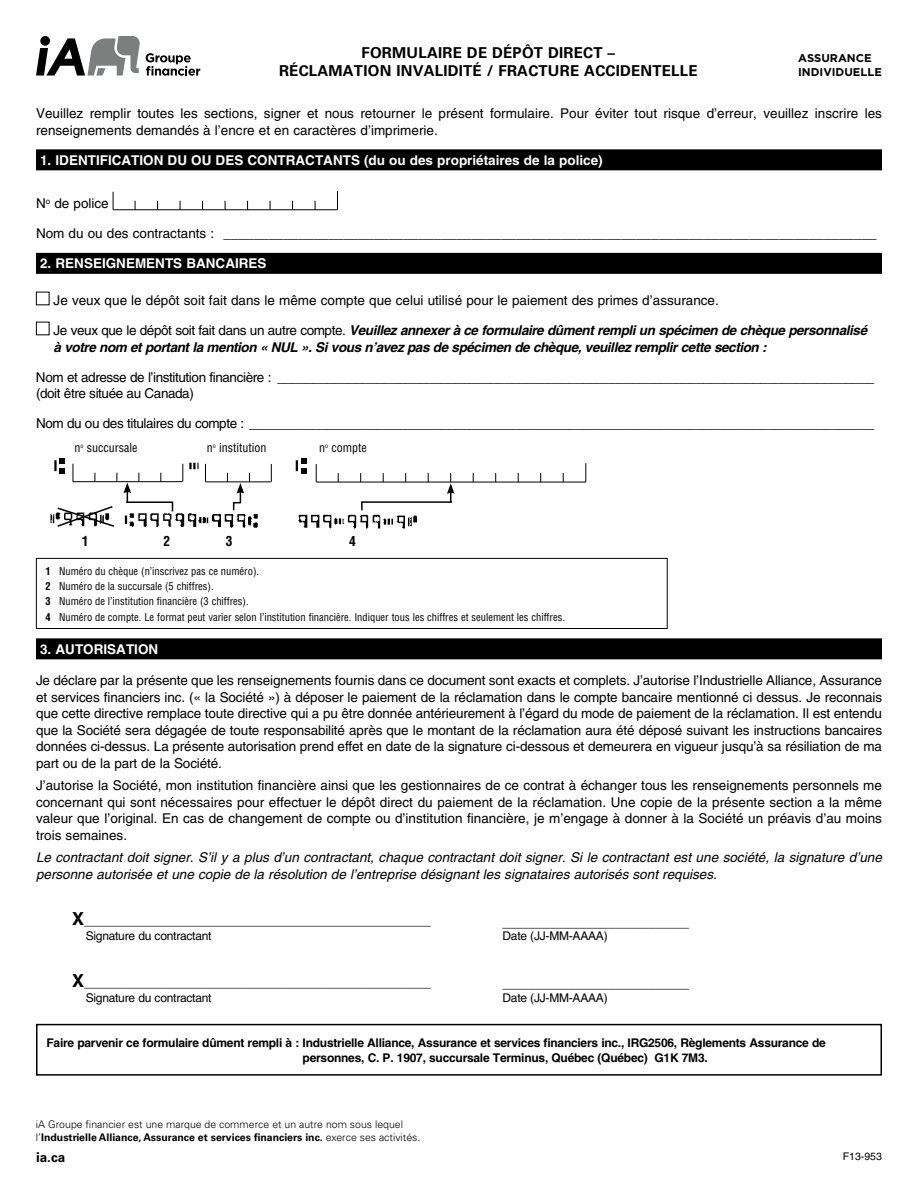
<style>
.page{position:relative;width:918px;height:1188px;background:#fff}
.page>*{position:absolute;margin:0;border:0;box-sizing:border-box;transform-origin:0 0}
.t1{font:700 15px/18px "Univers";letter-spacing:.015em;color:#000;text-align:center}
.t2{font:13.5px/16.5px "Helvetica";color:#000;text-align:justify}
.t3{font:13.5px/16.5px "Helvetica";letter-spacing:-.03em;color:#000}
.t4{font:italic 13.5px/16.5px "Helvetica";color:#000}
.t5{font:italic 700 13.5px/16.5px "Helvetica";letter-spacing:-.03em;color:#000}
.t6{font:700 13.5px "Helvetica";color:#fff}
.t7{font:700 13.5px "Univers";color:#000}
.t8{font:700 condensed 13.5px "Helvetica";color:#000}
.t9{font:12px "Helvetica";letter-spacing:-.02em;color:#000}
.t10{font:700 12px/15px "Helvetica";letter-spacing:-.02em;color:#000}
.t11{font:condensed 12px "Helvetica";color:#000}
.t12{font:700 11.25px/13.5px "Gotham";color:#000}
.t13{font:condensed 10.5px/15px "Helvetica";color:#000}
.t14{font:300 10.5px/12.8px "Univers";color:#000}
.t15{font:10.5px "Helvetica";color:#000}
.s1{font-weight:400;font-style:normal}
.s2{font-weight:700}
.s3{font-weight:700;font-size:18px}
</style>
<div class="page">
<div style="left:36px;top:149px;width:846px;height:21px;background:#000"></div>
<div style="left:36px;top:253px;width:846px;height:21px;background:#000"></div>
<div style="left:36px;top:638px;width:846px;height:21px;background:#000"></div>
<svg style="left:113px;top:192px;width:1px;height:18px"></svg>
<svg style="left:337px;top:191px;width:1px;height:19px"></svg>
<hr style="left:113px;top:210px;width:224px;height:1px;background:#000">
<div style="left:36px;top:292px;width:14px;height:13px;border:1px solid #000"></div>
<div style="left:36px;top:322px;width:14px;height:13px;border:1px solid #000"></div>
<div style="left:36px;top:1024px;width:846px;height:52px;border:2px solid #000"></div>
<svg style="left:36px;top:36px;width:104px;height:40px"></svg>
<svg style="left:146px;top:53px;width:54px;height:23px"></svg>
<img style="left:50px;top:513px;width:367px;height:16px">
<svg style="left:54px;top:458px;width:11px;height:16px"></svg>
<svg style="left:296px;top:458px;width:10px;height:16px"></svg>
<svg style="left:56px;top:506px;width:60px;height:22px"></svg>
<svg style="left:73px;top:464px;width:1px;height:17px"></svg>
<svg style="left:124px;top:473px;width:50px;height:39px"></svg>
<svg style="left:183px;top:463px;width:16px;height:19px"></svg>
<hr style="left:73px;top:481px;width:109px;height:1px;background:#000">
<svg style="left:316px;top:464px;width:1px;height:18px"></svg>
<svg style="left:360px;top:473px;width:95px;height:38px"></svg>
<svg style="left:586px;top:463px;width:1px;height:19px"></svg>
<hr style="left:316px;top:482px;width:270px;height:1px;background:#000">
<svg style="left:205px;top:464px;width:1px;height:18px"></svg>
<svg style="left:227px;top:473px;width:23px;height:38px"></svg>
<svg style="left:271px;top:464px;width:1px;height:18px"></svg>
<hr style="left:205px;top:482px;width:66px;height:1px;background:#000">
<div style="left:36px;top:558px;width:632px;height:71px;border:1px solid #000"></div>
<p class="t1" style="left:279px;top:44px;width:420px">FORMULAIRE DE DÉPÔT DIRECT –<br>RÉCLAMATION INVALIDITÉ / FRACTURE ACCIDENTELLE</p>
<p class="t12" style="left:798px;top:51px;width:85px">ASSURANCE<br>INDIVIDUELLE</p>
<p class="t2" style="left:36px;top:105px;width:848px">Veuillez remplir toutes les sections, signer et nous retourner le présent formulaire. Pour éviter tout risque d’erreur, veuillez inscrire les renseignements demandés à l’encre et en caractères d’imprimerie.</p>
<p class="t6" style="left:40px;top:152px;width:564px">1. IDENTIFICATION DU OU DES CONTRACTANTS (du ou des propriétaires de la police)</p>
<p class="t2" style="left:36px;top:195px;width:74px">N<sup>o</sup> de police</p>
<p class="t2" style="left:36px;top:225px;width:842px">Nom du ou des contractants : _______________________________________________________________________________________</p>
<p class="t6" style="left:40px;top:255px;width:228px">2. RENSEIGNEMENTS BANCAIRES</p>
<p class="t2" style="left:54px;top:292px;width:667px">Je veux que le dépôt soit fait dans le même compte que celui utilisé pour le paiement des primes d’assurance.</p>
<p class="t5" style="left:54px;top:322px;width:815px"><span class="s1">Je veux que le dépôt soit fait dans un autre compte.</span> Veuillez annexer à ce formulaire dûment rempli un spécimen de chèque personnalisé à votre nom et portant la mention « NUL ». Si vous n’avez pas de spécimen de chèque, veuillez remplir cette section :</p>
<p class="t3" style="left:36px;top:369px;width:840px">Nom et adresse de l’institution financière : ____________________________________________________________________________________ (doit être située au Canada)</p>
<p class="t3" style="left:36px;top:415px;width:840px">Nom du ou des titulaires du compte : ________________________________________________________________________________________</p>
<p class="t11" style="left:75px;top:440px;width:64px">n<sup>o</sup> succursale</p>
<p class="t11" style="left:207px;top:440px;width:61px">n<sup>o</sup> institution</p>
<p class="t11" style="left:319px;top:440px;width:49px">n<sup>o</sup> compte</p>
<p class="t8" style="left:82px;top:532px;width:8px">1</p>
<p class="t8" style="left:163px;top:532px;width:8px">2</p>
<p class="t8" style="left:226px;top:532px;width:8px">3</p>
<p class="t8" style="left:349px;top:532px;width:8px">4</p>
<p class="t13" style="left:46px;top:564px;width:521px"><span class="s2">1</span> Numéro du chèque (n’inscrivez pas ce numéro).<br><span class="s2">2</span> Numéro de la succursale (5 chiffres).<br><span class="s2">3</span> Numéro de l’institution financière (3 chiffres).<br><span class="s2">4</span> Numéro de compte. Le format peut varier selon l’institution financière. Indiquer tous les chiffres et seulement les chiffres.</p>
<p class="t6" style="left:40px;top:641px;width:120px">3. AUTORISATION</p>
<p class="t2" style="left:36px;top:672px;width:848px">Je déclare par la présente que les renseignements fournis dans ce document sont exacts et complets. J’autorise l’Industrielle Alliance, Assurance et services financiers inc. (« la Société ») à déposer le paiement de la réclamation dans le compte bancaire mentionné ci dessus. Je reconnais que cette directive remplace toute directive qui a pu être donnée antérieurement à l’égard du mode de paiement de la réclamation. Il est entendu que la Société sera dégagée de toute responsabilité après que le montant de la réclamation aura été déposé suivant les instructions bancaires données ci-dessus. La présente autorisation prend effet en date de la signature ci-dessous et demeurera en vigueur jusqu’à sa résiliation de ma part ou de la part de la Société.</p>
<p class="t2" style="left:36px;top:777px;width:848px">J’autorise la Société, mon institution financière ainsi que les gestionnaires de ce contrat à échanger tous les renseignements personnels me concernant qui sont nécessaires pour effectuer le dépôt direct du paiement de la réclamation. Une copie de la présente section a la même valeur que l’original. En cas de changement de compte ou d’institution financière, je m’engage à donner à la Société un préavis d’au moins trois semaines.</p>
<p class="t4" style="left:36px;top:849px;width:847px">Le contractant doit signer. S’il y a plus d’un contractant, chaque contractant doit signer. Si le contractant est une société, la signature d’une personne autorisée et une copie de la résolution de l’entreprise désignant les signataires autorisés sont requises.</p>
<p class="t9" style="left:72px;top:914px;width:360px"><span class="s3">X</span>____________________________________________________</p>
<p class="t9" style="left:503px;top:916px;width:188px">____________________________</p>
<p class="t9" style="left:86px;top:929px;width:127px">Signature du contractant</p>
<p class="t9" style="left:503px;top:929px;width:107px">Date (JJ-MM-AAAA)</p>
<p class="t9" style="left:72px;top:976px;width:360px"><span class="s3">X</span>____________________________________________________</p>
<p class="t9" style="left:503px;top:977px;width:188px">____________________________</p>
<p class="t9" style="left:86px;top:991px;width:127px">Signature du contractant</p>
<p class="t9" style="left:503px;top:991px;width:107px">Date (JJ-MM-AAAA)</p>
<p class="t10" style="left:303px;top:1035px;width:525px;text-indent:-256px">Faire parvenir ce formulaire dûment rempli à : Industrielle Alliance, Assurance et services financiers inc., IRG2506, Règlements Assurance de personnes, C. P. 1907, succursale Terminus, Québec (Québec) G1K 7M3.</p>
<p class="t14" style="left:36px;top:1118px;width:386px">iA Groupe financier est une marque de commerce et un autre nom sous lequel l’<span class="s2">Industrielle Alliance, Assurance et services financiers inc.</span> exerce ses activités.</p>
<p class="t7" style="left:36px;top:1149px;width:31px">ia.ca</p>
<p class="t15" style="left:843px;top:1150px;width:41px">F13-953</p>
</div>
